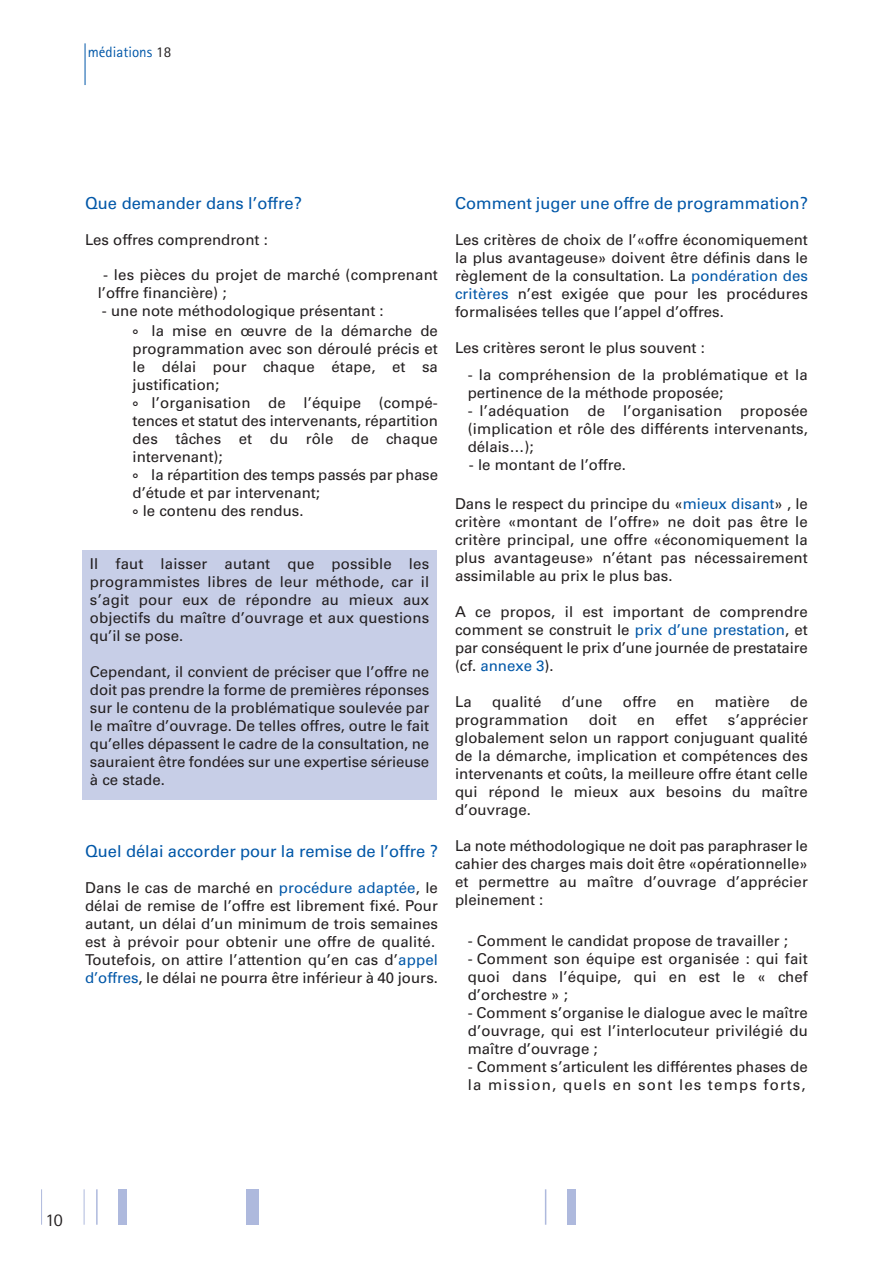
<style>
.page{position:relative;width:893px;height:1263px;background:#fff}
.page>*{position:absolute;margin:0;border:0;box-sizing:border-box;transform-origin:0 0}
.t1{font:18px "Agfa Rotis Sans Serif";color:#231f20}
.t2{font:16.5px "Univers LT";color:#0157a8}
.t3{font:15px/18px "Univers LT";color:#231f20;text-align:justify}
.t4{font:15px "Agfa Rotis Sans Serif";color:#0157a8}
.s1{color:#231f20}
.s2{color:#0157a8}
</style>
<div class="page">
<hr style="left:85px;top:43px;width:1px;height:42px;background:#0157a8">
<hr style="left:96px;top:1189px;width:2px;height:36px;background:#aeb9dd">
<hr style="left:84px;top:1189px;width:1px;height:36px;background:#aeb9dd">
<hr style="left:41px;top:1189px;width:1px;height:36px;background:#aeb9dd">
<div style="left:118px;top:1189px;width:9px;height:36px;background:#aeb9dd"></div>
<div style="left:246px;top:1189px;width:12px;height:36px;background:#aeb9dd"></div>
<hr style="left:545px;top:1189px;width:1px;height:36px;background:#aeb9dd">
<div style="left:567px;top:1189px;width:8px;height:36px;background:#aeb9dd"></div>
<div style="left:82px;top:551px;width:355px;height:249px;background:#c7cee7"></div>
<p class="t4" style="left:88px;top:43px;width:85px">médiations <span class="s1">18</span></p>
<p class="t2" style="left:85px;top:193px;width:218px">Que demander dans l’offre?</p>
<p class="t3" style="left:85px;top:231px;width:184px">Les offres comprendront :</p>
<p class="t3" style="left:98px;top:266px;width:342px;text-indent:5px">- les pièces du projet de marché (comprenant l’offre financière) ;</p>
<p class="t3" style="left:102px;top:302px;width:283px">- une note méthodologique présentant :</p>
<p class="t3" style="left:133px;top:321px;width:307px;text-align:left">° la mise en œuvre de la démarche de programmation avec son déroulé précis et le délai pour chaque étape, et sa justification;<br>° l’organisation de l’équipe (compé&shy;tences et statut des intervenants, répartition des tâches et du rôle de chaque intervenant);<br>° la répartition des temps passés par phase d’étude et par intervenant;<br>° le contenu des rendus.</p>
<p class="t3" style="left:90px;top:555px;width:341px">Il faut laisser autant que possible les programmistes libres de leur méthode, car il s’agit pour eux de répondre au mieux aux objectifs du maître d’ouvrage et aux questions qu’il se pose.</p>
<p class="t3" style="left:90px;top:663px;width:341px">Cependant, il convient de préciser que l’offre ne doit pas prendre la forme de premières réponses sur le contenu de la problématique soulevée par le maître d’ouvrage. De telles offres, outre le fait qu’elles dépassent le cadre de la consultation, ne sauraient être fondées sur une expertise sérieuse à ce stade.</p>
<p class="t2" style="left:85px;top:841px;width:354px">Quel délai accorder pour la remise de l’offre ?</p>
<p class="t3" style="left:85px;top:879px;width:354px;text-align:left">Dans le cas de marché en <span class="s2">procédure adaptée</span>, le délai de remise de l’offre est librement fixé. Pour autant, un délai d’un minimum de trois semaines est à prévoir pour obtenir une offre de qualité.<br>Toutefois, on attire l’attention qu’en cas d’<span class="s2">appel d’offres</span>, le délai ne pourra être inférieur à 40 jours.</p>
<p class="t2" style="left:455px;top:193px;width:354px">Comment juger une offre de programmation?</p>
<p class="t3" style="left:455px;top:231px;width:354px">Les critères de choix de l’«offre économiquement la plus avantageuse» doivent être définis dans le règlement de la consultation. La <span class="s2">pondération des critères</span> n’est exigée que pour les procédures formalisées telles que l’appel d’offres.</p>
<p class="t3" style="left:455px;top:339px;width:251px">Les critères seront le plus souvent :</p>
<p class="t3" style="left:468px;top:365px;width:342px">- la compréhension de la problématique et la pertinence de la méthode proposée;</p>
<p class="t3" style="left:468px;top:401px;width:342px">- l’adéquation de l’organisation proposée (implication et rôle des différents intervenants, délais…);</p>
<p class="t3" style="left:469px;top:455px;width:159px">- le montant de l’offre.</p>
<p class="t3" style="left:455px;top:495px;width:354px">Dans le respect du principe du «<span class="s2">mieux disant</span>» , le critère «montant de l’offre» ne doit pas être le critère principal, une offre «économiquement la plus avantageuse» n’étant pas nécessairement assimilable au prix le plus bas.</p>
<p class="t3" style="left:455px;top:603px;width:354px">A ce propos, il est important de comprendre comment se construit le <span class="s2">prix d’une prestation</span>, et par conséquent le prix d’une journée de prestataire (cf. <span class="s2">annexe 3</span>).</p>
<p class="t3" style="left:455px;top:693px;width:18px">La</p>
<p class="t3" style="left:492px;top:693px;width:51px">qualité</p>
<p class="t3" style="left:562px;top:693px;width:42px">d’une</p>
<p class="t3" style="left:623px;top:693px;width:35px">offre</p>
<p class="t3" style="left:677px;top:693px;width:19px">en</p>
<p class="t3" style="left:715px;top:693px;width:57px">matière</p>
<p class="t3" style="left:790px;top:693px;width:19px">de</p>
<p class="t3" style="left:455px;top:711px;width:115px">programmation</p>
<p class="t3" style="left:589px;top:711px;width:29px">doit</p>
<p class="t3" style="left:637px;top:711px;width:19px">en</p>
<p class="t3" style="left:675px;top:711px;width:33px">effet</p>
<p class="t3" style="left:455px;top:711px;width:354px;text-indent:273px">s’apprécier globalement selon un rapport conjuguant qualité de la démarche, implication et compétences des intervenants et coûts, la meilleure offre étant celle qui répond le mieux aux besoins du maître d’ouvrage.</p>
<p class="t3" style="left:455px;top:837px;width:354px">La note méthodologique ne doit pas paraphraser le cahier des charges mais doit être «opérationnelle» et permettre au maître d’ouvrage d’apprécier pleinement :</p>
<p class="t3" style="left:468px;top:931px;width:322px">- Comment le candidat propose de travailler ;</p>
<p class="t3" style="left:468px;top:949px;width:342px">- Comment son équipe est organisée : qui fait quoi dans l’équipe, qui en est le « chef d’orchestre » ;</p>
<p class="t3" style="left:468px;top:1003px;width:342px">- Comment s’organise le dialogue avec le maître d’ouvrage, qui est l’interlocuteur privilégié du maître d’ouvrage ;</p>
<p class="t3" style="left:468px;top:1057px;width:342px">- Comment s’articulent les différentes phases de la mission, quels en sont les temps forts,</p>
<p class="t1" style="left:45px;top:1210px;width:19px">10</p>
</div>
